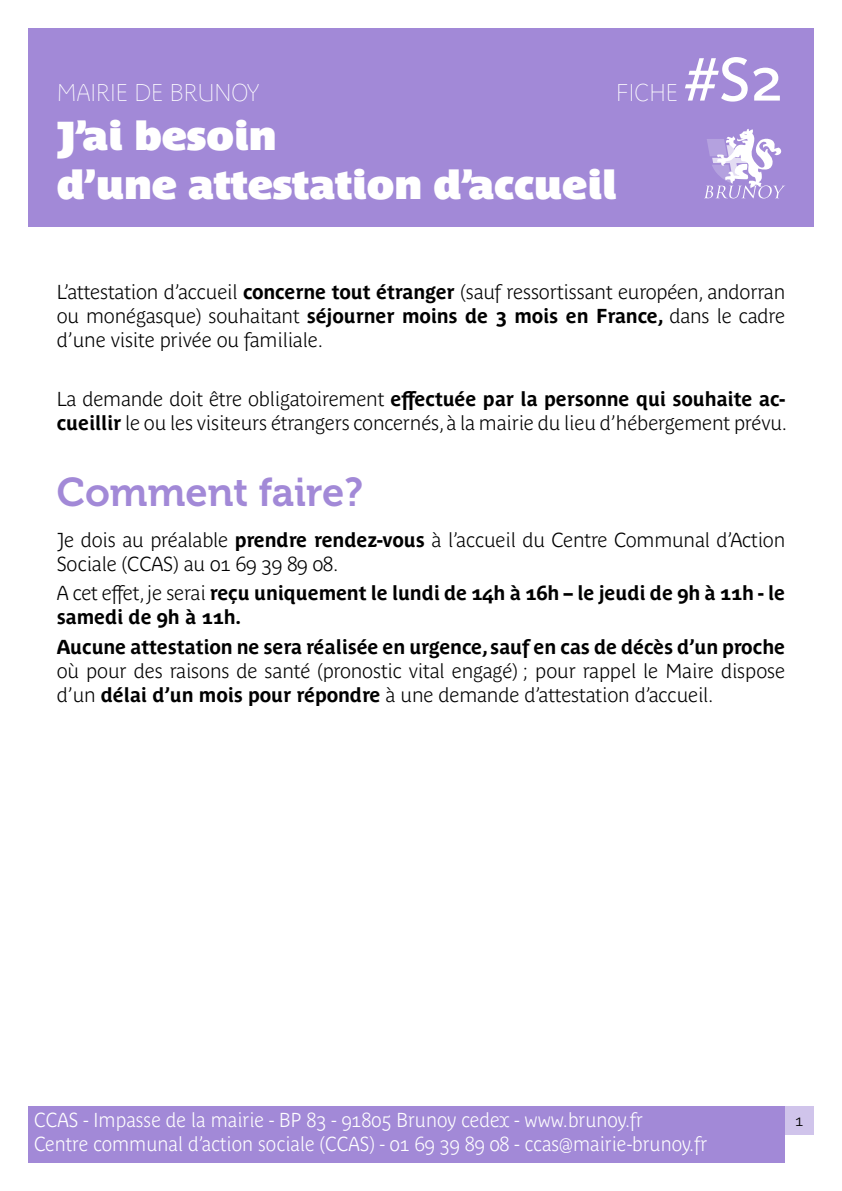
<style>
.page{position:relative;width:842px;height:1191px;background:#fff}
.page>*{position:absolute;margin:0;border:0;box-sizing:border-box;transform-origin:0 0}
.t1{font:60px "Parisine Plus Std";color:#fff}
.t2{font:700 40px/48px "Parisine Plus Std Sombre";color:#fff}
.t3{font:40px "Museo 700";color:#a289d7}
.t4{font:24px "Parisine Plus Std Clair";color:#fff}
.t5{font:700 20px/24px "Parisine Plus Std Clair";letter-spacing:-.01em;color:#000}
.t6{font:700 20px/24px "Parisine Plus Std";letter-spacing:-.01em;color:#000}
.t7{font:700 20px/24px "Parisine Plus Std Clair";color:#fff;scale:.95 1}
.t8{font:700 16px "Parisine Plus Std Clair";color:#000}
.s1{font-family:"Parisine Plus Std"}
.s2{font-family:"Parisine Plus Std Clair"}
</style>
<div class="page">
<div style="left:28px;top:28px;width:786px;height:199px;background:#a289d7"></div>
<svg style="left:705px;top:129px;width:80px;height:69px"></svg>
<div style="left:28px;top:1106px;width:757px;height:56px;background:#a289d7"></div>
<div style="left:785px;top:1106px;width:29px;height:28px;background:#d0c4eb"></div>
<p class="t4" style="left:57px;top:78px;width:204px">MAIRIE DE BRUNOY</p>
<p class="t4" style="left:616px;top:78px;width:64px">FICHE</p>
<h2 class="t2" style="left:57px;top:112px;width:562px">J’ai besoin<br>d’une attestation d’accueil</h2>
<h1 class="t1" style="left:685px;top:45px;width:99px">#S2</h1>
<p class="t5" style="left:57px;top:280px;width:730px;text-align:justify">L’attestation d’accueil <span class="s1">concerne tout étranger</span> (sauf ressortissant européen, andorran ou monégasque) souhaitant <span class="s1">séjourner moins de 3 mois en France,</span> dans le cadre d’une visite privée ou familiale.</p>
<p class="t6" style="left:57px;top:387px;width:730px"><span class="s2">La demande doit être obligatoirement</span> effectuée par la personne qui souhaite ac-</p>
<p class="t5" style="left:57px;top:411px;width:732px"><span class="s1">cueillir</span> le ou les visiteurs étrangers concernés, à la mairie du lieu d’hébergement prévu.</p>
<h2 class="t3" style="left:57px;top:469px;width:308px">Comment faire?</h2>
<p class="t5" style="left:57px;top:527px;width:730px">Je dois au préalable <span class="s1">prendre rendez-vous</span> à l’accueil du Centre Communal d’Action<br>Sociale (CCAS) au 01 69 39 89 08.</p>
<p class="t6" style="left:57px;top:581px;width:730px"><span class="s2">A cet effet, je serai</span> reçu uniquement le lundi de 14h à 16h – le jeudi de 9h à 11h - le samedi de 9h à 11h.</p>
<p class="t6" style="left:57px;top:635px;width:730px">Aucune attestation ne sera réalisée en urgence, sauf en cas de décès d’un proche</p>
<p class="t5" style="left:57px;top:659px;width:730px">où pour des raisons de santé (pronostic vital engagé) ; pour rappel le Maire dispose d’un <span class="s1">délai d’un mois pour répondre</span> à une demande d’attestation d’accueil.</p>
<p class="t7" style="left:34px;top:1107px;width:710px">CCAS - Impasse de la mairie - BP 83 - 91805 Brunoy cedex - www.brunoy.fr<br>Centre communal d’action sociale (CCAS) - 01 69 39 89 08 - ccas@mairie-brunoy.fr</p>
<p class="t8" style="left:795px;top:1111px;width:10px">1</p>
</div>
